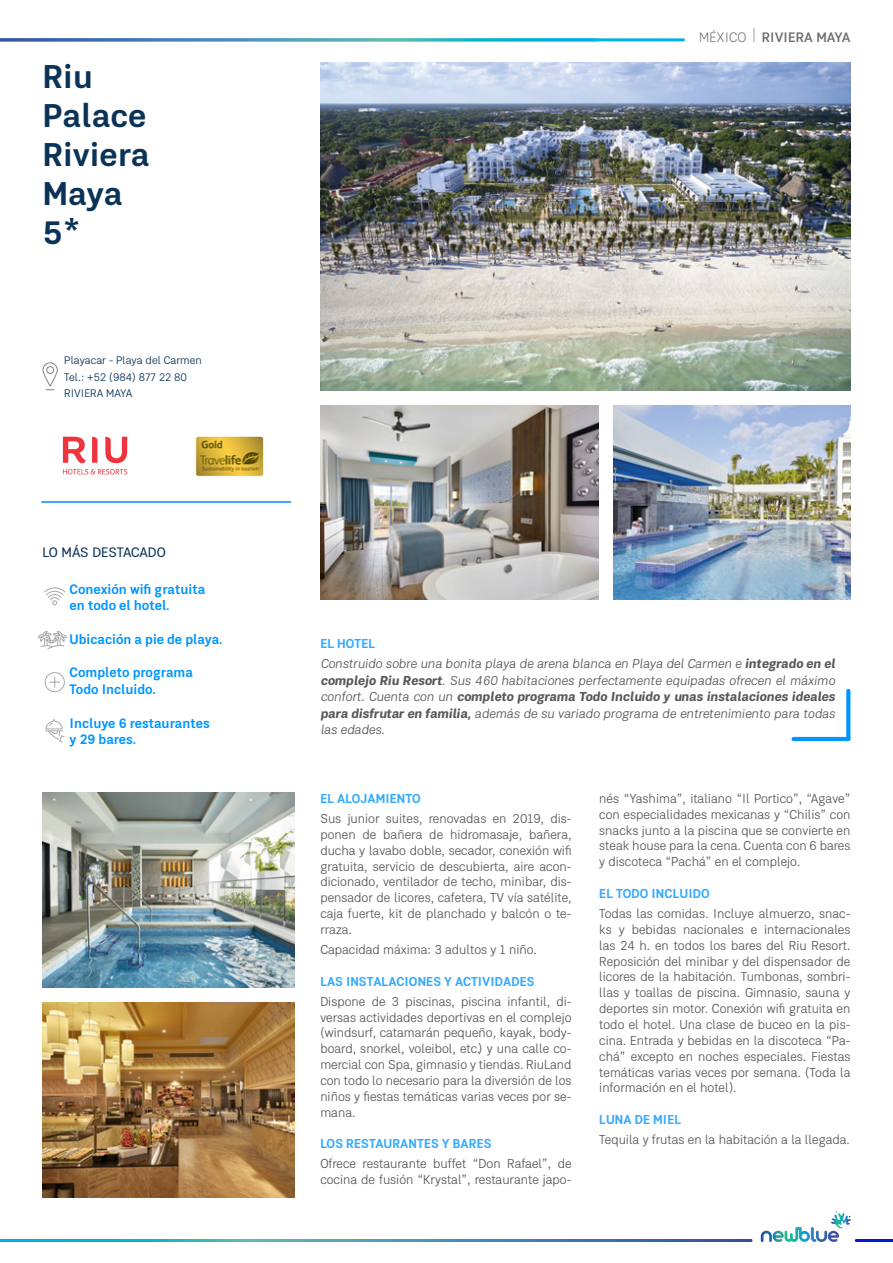
<style>
.page{position:relative;width:893px;height:1263px;background:#fff}
.page>*{position:absolute;margin:0;border:0;box-sizing:border-box;transform-origin:0 0}
.t1{font:700 33.45px/39.2px "Kommon Grotesk";color:#0a3357}
.t2{font:700 13.95px/16.8px "Kommon Grotesk";color:#0095ff;scale:.96 1}
.t3{font:600 13.95px "Kommon Grotesk";letter-spacing:.01em;color:#6c6d70}
.t4{font:13.95px "Kommon Grotesk";color:#0a3357}
.t5{font:13.2px/15.9px "Kommon Grotesk";color:#57585a;text-align:justify}
.t6{font:italic 13.2px/16.5px "Kommon Grotesk";color:#57585a}
.t7{font:700 13.2px "Kommon Grotesk";letter-spacing:.01em;color:#3af}
.t8{font:11.1px/16.8px "Kommon Grotesk";color:#0a3357}
.s1{font-weight:300}
.s2{font-weight:100;font-size:27.9px}
.s3{font-weight:700;font-style:normal;color:#3af}
.s4{font-weight:700}
</style>
<div class="page">
<hr style="left:856px;top:1239px;width:37px;height:3px;background:#0017d6">
<svg style="left:761px;top:1211px;width:90px;height:31px"></svg>
<img style="left:43px;top:1003px;width:252px;height:194px">
<img style="left:43px;top:793px;width:252px;height:194px">
<svg style="left:42px;top:362px;width:16px;height:28px"></svg>
<svg style="left:44px;top:587px;width:22px;height:19px"></svg>
<svg style="left:45px;top:719px;width:20px;height:24px"></svg>
<div style="left:45px;top:672px;width:20px;height:20px;border:1px solid #a8a9ad;border-radius:50%"></div>
<svg style="left:50px;top:677px;width:10px;height:10px"></svg>
<svg style="left:38px;top:631px;width:29px;height:18px"></svg>
<img style="left:320px;top:62px;width:530px;height:329px">
<img style="left:613px;top:406px;width:237px;height:194px">
<img style="left:320px;top:406px;width:278px;height:194px">
<hr style="left:793px;top:737px;width:55px;height:4px;background:#0095ff">
<svg style="left:846px;top:691px;width:4px;height:48px"></svg>
<svg style="left:63px;top:436px;width:64px;height:38px"></svg>
<img style="left:195px;top:436px;width:69px;height:41px">
<hr style="left:42px;top:501px;width:249px;height:2px;background:#008bff">
<h1 class="t1" style="left:43px;top:55px;width:108px">Riu<br>Palace<br>Riviera<br>Maya<br>5*</h1>
<p class="t8" style="left:64px;top:351px;width:139px">Playacar - Playa del Carmen<br>Tel.: +52 (984) 877 22 80<br>RIVIERA MAYA</p>
<p class="t4" style="left:43px;top:543px;width:125px">LO MÁS DESTACADO</p>
<p class="t2" style="left:70px;top:580px;width:143px">Conexión wifi gratuita en todo el hotel.</p>
<p class="t2" style="left:70px;top:630px;width:161px">Ubicación a pie de playa.</p>
<p class="t2" style="left:70px;top:664px;width:130px">Completo programa<br>Todo Incluido.</p>
<p class="t2" style="left:70px;top:714px;width:148px">Incluye 6 restaurantes y 29 bares.</p>
<p class="t3" style="left:699px;top:27px;width:153px"><span class="s1">MÉXICO</span> <span class="s2">ı</span> RIVIERA MAYA</p>
<p class="t6" style="left:320px;top:633px;width:516px;line-height:20.4px"><span class="s3">EL HOTEL<br></span>Construido sobre una bonita playa de arena blanca en Playa del Carmen e <span class="s4">integrado en el</span></p>
<p class="t6" style="left:320px;top:672px;width:516px;text-align:justify"><span class="s4">complejo Riu Resort</span>. Sus 460 habitaciones perfectamente equipadas ofrecen el máximo confort. Cuenta con un <span class="s4">completo programa Todo Incluido y unas instalaciones ideales para disfrutar en familia,</span> además de su variado programa de entretenimiento para todas las edades.</p>
<p class="t7" style="left:320px;top:789px;width:102px">EL ALOJAMIENTO</p>
<p class="t5" style="left:320px;top:810px;width:253px">Sus junior suites, renovadas en 2019, dis&shy;ponen de bañera de hidromasaje, bañera, ducha y lavabo doble, secador, conexión wifi gratuita, servicio de descubierta, aire acon&shy;dicionado, ventilador de techo, minibar, dis&shy;pensador de licores, cafetera, TV vía satélite, caja fuerte, kit de planchado y balcón o te&shy;rraza.</p>
<p class="t5" style="left:320px;top:941px;width:218px">Capacidad máxima: 3 adultos y 1 niño.</p>
<p class="t7" style="left:320px;top:971px;width:216px">LAS INSTALACIONES Y ACTIVIDADES</p>
<p class="t5" style="left:320px;top:993px;width:253px">Dispone de 3 piscinas, piscina infantil, di&shy;versas actividades deportivas en el complejo (windsurf, catamarán pequeño, kayak, body&shy;board, snorkel, voleibol, etc.) y una calle co&shy;mercial con Spa, gimnasio y tiendas. RiuLand con todo lo necesario para la diversión de los niños y fiestas temáticas varias veces por se&shy;mana.</p>
<p class="t7" style="left:320px;top:1134px;width:173px">LOS RESTAURANTES Y BARES</p>
<p class="t5" style="left:320px;top:1156px;width:253px">Ofrece restaurante buffet “Don Rafael”, de cocina de fusión “Krystal”, restaurante japo-</p>
<p class="t5" style="left:599px;top:790px;width:253px">nés “Yashima”, italiano “Il Portico”, “Agave” con especialidades mexicanas y “Chilis” con snacks junto a la piscina que se convierte en steak house para la cena. Cuenta con 6 bares y discoteca “Pachá” en el complejo.</p>
<p class="t7" style="left:599px;top:884px;width:112px">EL TODO INCLUIDO</p>
<p class="t5" style="left:599px;top:905px;width:253px">Todas las comidas. Incluye almuerzo, snac&shy;ks y bebidas nacionales e internacionales las 24 h. en todos los bares del Riu Resort.<br>Reposición del minibar y del dispensador de licores de la habitación. Tumbonas, sombri&shy;llas y toallas de piscina. Gimnasio, sauna y deportes sin motor. Conexión wifi gratuita en todo el hotel. Una clase de buceo en la pis&shy;cina. Entrada y bebidas en la discoteca “Pa&shy;chá” excepto en noches especiales. Fiestas temáticas varias veces por semana. (Toda la información en el hotel).</p>
<p class="t7" style="left:599px;top:1110px;width:83px">LUNA DE MIEL</p>
<p class="t5" style="left:599px;top:1131px;width:252px">Tequila y frutas en la habitación a la llegada.</p>
</div>
